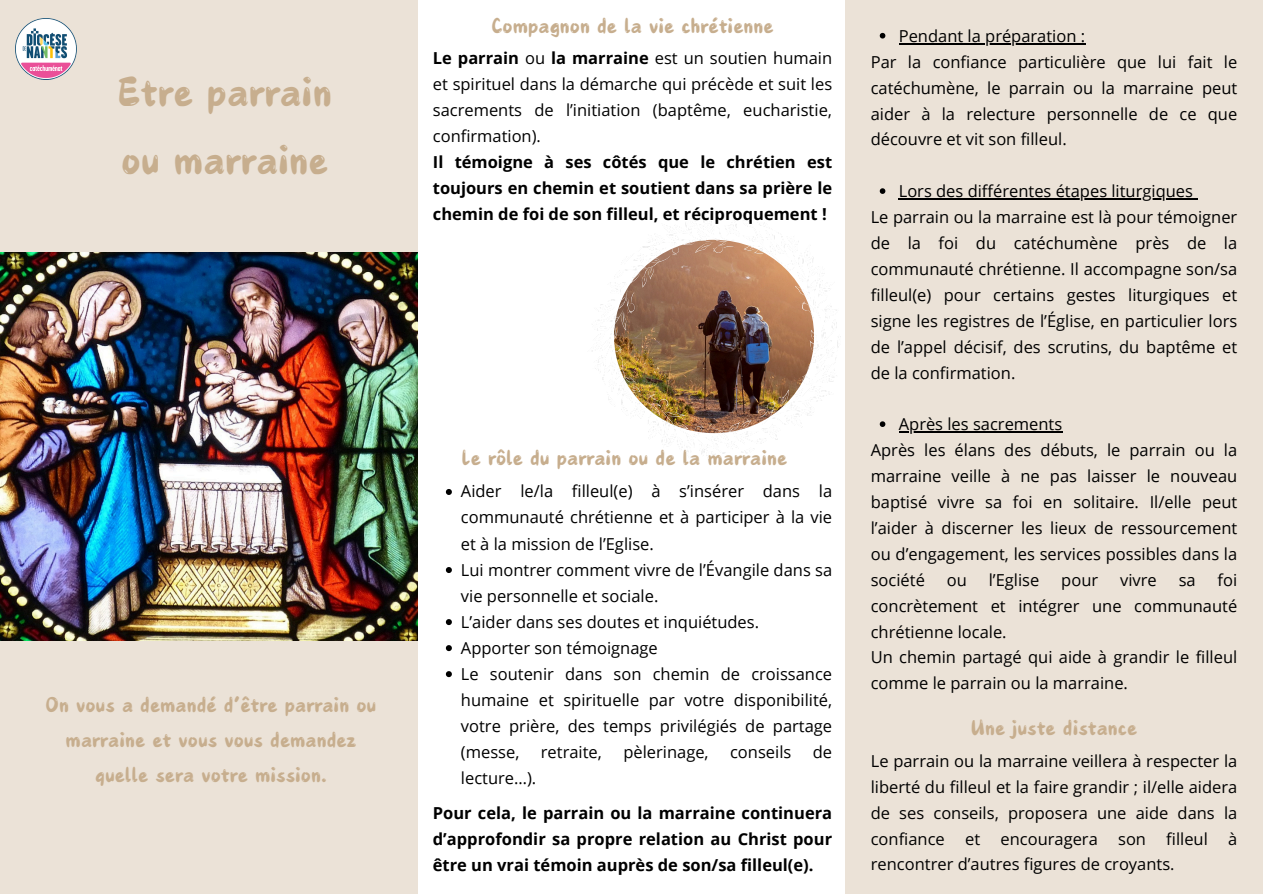
<style>
.page{position:relative;width:1263px;height:894px;background:#fff}
.page>*{position:absolute;margin:0;border:0;box-sizing:border-box;transform-origin:0 0}
.t1{font:49.5px/68.7px "Canva Candy Bar Latin";color:#c7ae8e}
.t2{font:25.5px/34.8px "Canva Candy Bar Latin";color:#c7ae8e;text-align:center}
.t3{font:16.5px/25.8px "Open Sans";color:#000;text-align:justify}
.t4{font:700 16.5px/26px "Open Sans";color:#000;text-align:justify}
.s1{font-weight:700}
</style>
<div class="page">
<div style="left:0;top:0;width:418px;height:893px;background:#ebe2d7"></div>
<img style="left:0;top:252px;width:417px;height:388px">
<div style="left:845px;top:0;width:418px;height:893px;background:#ebe2d7"></div>
<svg style="left:446px;top:489px;width:6px;height:6px"></svg>
<svg style="left:446px;top:567px;width:6px;height:6px"></svg>
<svg style="left:446px;top:619px;width:6px;height:6px"></svg>
<svg style="left:446px;top:645px;width:6px;height:6px"></svg>
<svg style="left:446px;top:671px;width:6px;height:6px"></svg>
<img style="left:592px;top:217px;width:249px;height:241px">
<img style="left:15px;top:19px;width:61px;height:61px">
<svg style="left:880px;top:33px;width:5px;height:5px"></svg>
<hr style="left:899px;top:43px;width:186px;height:1px;background:#000">
<svg style="left:880px;top:188px;width:5px;height:6px"></svg>
<hr style="left:899px;top:198px;width:294px;height:1px;background:#000">
<svg style="left:880px;top:421px;width:5px;height:6px"></svg>
<hr style="left:899px;top:431px;width:163px;height:1px;background:#000">
<p class="t1" style="left:117px;top:56px;width:216px">Etre parrain ou marraine</p>
<p class="t2" style="left:46px;top:686px;width:332px">On vous a demandé d’être parrain ou marraine et vous vous demandez quelle sera votre mission.</p>
<p class="t2" style="left:492px;top:8px;width:283px">Compagnon de la vie chrétienne</p>
<p class="t3" style="left:433px;top:45px;width:401px"><span class="s1">Le parrain</span> ou <span class="s1">la marraine</span> est un soutien humain et spirituel dans la démarche qui précède et suit les sacrements de l’initiation (baptême, eucharistie, confirmation).</p>
<p class="t4" style="left:433px;top:148px;width:401px">Il témoigne à ses côtés que le chrétien est toujours en chemin et soutient dans sa prière le chemin de foi de son filleul, et réciproquement !</p>
<p class="t2" style="left:461px;top:440px;width:327px">Le rôle du parrain ou de la marraine</p>
<h2 class="t3" style="left:461px;top:478px;width:373px">Aider le/la filleul(e) à s’insérer dans la communauté chrétienne et à participer à la vie et à la mission de l’Eglise.</h2>
<h1 class="t3" style="left:461px;top:556px;width:373px">Lui montrer comment vivre de l’Évangile dans sa vie personnelle et sociale.</h1>
<p class="t3" style="left:461px;top:608px;width:300px">L’aider dans ses doutes et inquiétudes.</p>
<p class="t3" style="left:461px;top:634px;width:198px">Apporter son témoignage</p>
<p class="t3" style="left:461px;top:660px;width:373px">Le soutenir dans son chemin de croissance humaine et spirituelle par votre disponibilité, votre prière, des temps privilégiés de partage (messe,</p>
<p class="t3" style="left:541px;top:738px;width:63px">retraite,</p>
<p class="t3" style="left:623px;top:738px;width:87px">pèlerinage,</p>
<p class="t3" style="left:730px;top:738px;width:63px">conseils</p>
<p class="t3" style="left:813px;top:738px;width:21px">de</p>
<p class="t3" style="left:461px;top:764px;width:77px">lecture…).</p>
<p class="t4" style="left:433px;top:799px;width:401px">Pour cela, le parrain ou la marraine continuera d’approfondir sa propre relation au Christ pour être un vrai témoin auprès de son/sa filleul(e).</p>
<h3 class="t3" style="left:899px;top:23px;width:188px">Pendant la préparation :</h3>
<p class="t3" style="left:871px;top:48px;width:368px">Par la confiance particulière que lui fait le catéchumène, le parrain ou la marraine peut aider à la relecture personnelle de ce que découvre et vit son filleul.</p>
<p class="t3" style="left:899px;top:178px;width:296px">Lors des différentes étapes liturgiques</p>
<p class="t3" style="left:871px;top:204px;width:368px">Le parrain ou la marraine est là pour témoigner de la foi du catéchumène près de la communauté chrétienne. Il accompagne son/sa filleul(e) pour certains gestes liturgiques et signe les registres de l’Église, en particulier lors de l’appel décisif, des scrutins, du baptême et de la confirmation.</p>
<p class="t3" style="left:899px;top:411px;width:165px">Après les sacrements</p>
<p class="t3" style="left:871px;top:437px;width:368px">Après les élans des débuts, le parrain ou la marraine veille à ne pas laisser le nouveau baptisé vivre sa foi en solitaire. Il/elle peut l’aider à discerner les lieux de ressourcement ou d’engagement, les services possibles dans la société</p>
<p class="t3" style="left:871px;top:566px;width:368px;text-indent:347px">foi concrètement et intégrer une communauté chrétienne locale.</p>
<p class="t3" style="left:871px;top:644px;width:368px">Un chemin partagé qui aide à grandir le filleul comme le parrain ou la marraine.</p>
<p class="t3" style="left:947px;top:566px;width:22px">ou</p>
<p class="t3" style="left:989px;top:566px;width:52px">l’Eglise</p>
<p class="t3" style="left:1061px;top:566px;width:38px">pour</p>
<p class="t3" style="left:1120px;top:566px;width:38px">vivre</p>
<p class="t3" style="left:1179px;top:566px;width:19px">sa</p>
<p class="t2" style="left:971px;top:710px;width:168px">Une juste distance</p>
<p class="t3" style="left:871px;top:747px;width:368px">Le parrain ou la marraine veillera à respecter la liberté du filleul et la faire grandir ; il/elle aidera de ses conseils, proposera une aide dans la confiance et encouragera son filleul à rencontrer d’autres figures de croyants.</p>
</div>
